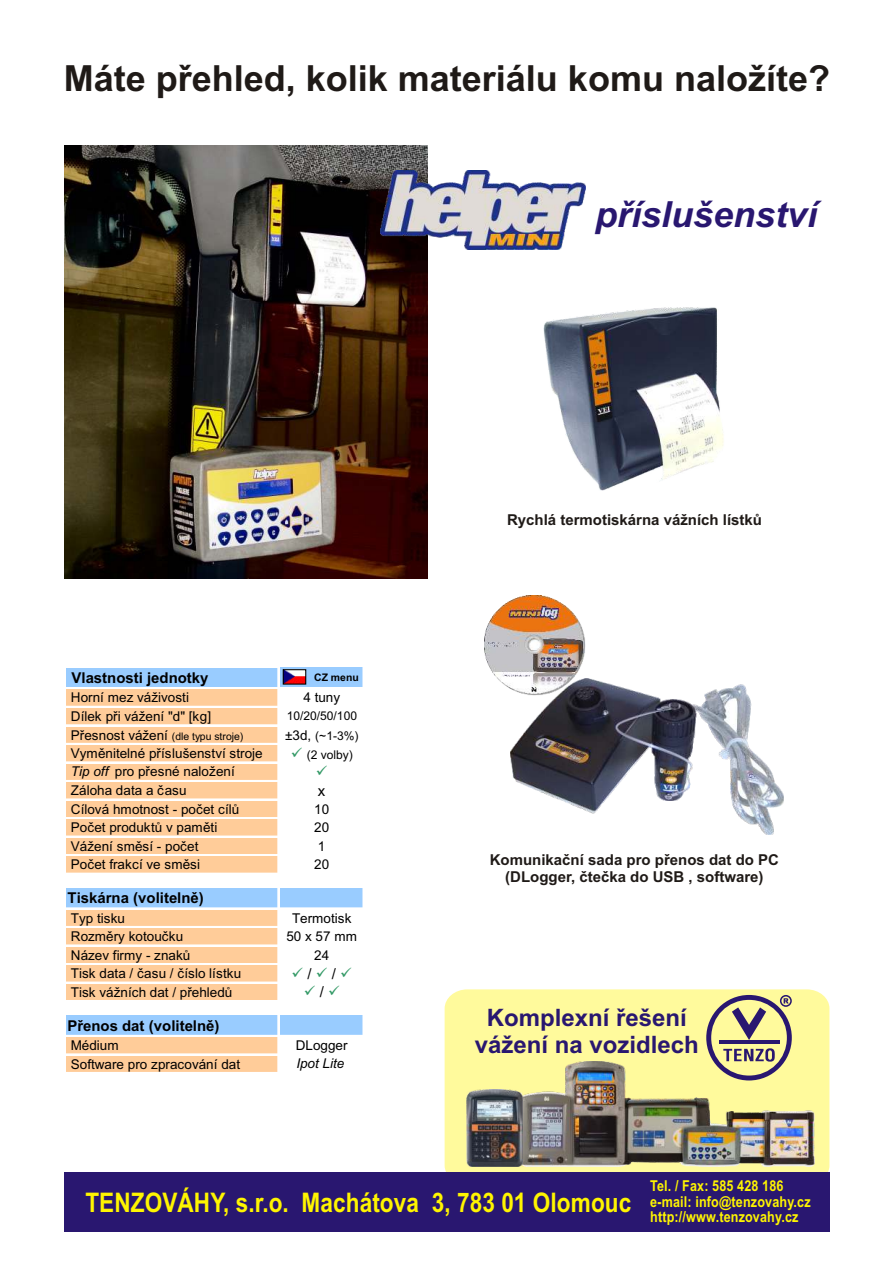
<style>
.page{position:relative;width:893px;height:1263px;background:#fff}
.page>*{position:absolute;margin:0;border:0;box-sizing:border-box;transform-origin:0 0}
.t1{font:700 36px "Arial";color:#1f1a17}
.t2{font:italic 700 36px "Arial";color:#291770}
.t3{font:700 27px "Arial Narrow";letter-spacing:.005em;color:#fff500}
.t4{font:700 24px/26.8px "Arial";color:#291770;text-align:center}
.t5{font:700 15px/16.8px "Arial";color:#1f1a17;text-align:center}
.t6{font:700 15px/15.5px "Arial Narrow";letter-spacing:.01em;color:#fff500}
.t7{font:700 15px "Arial";color:#000}
.t8{font:15px/18.6px "Arial";color:#000}
.t9{font:13.5px/18.6px "Arial";color:#000}
.t10{font:italic 13.5px "Arial";color:#000}
.t11{font:12px "Arial";color:#000}
.t12{font:10.5px "Arial";color:#000}
.t13{font:700 10.5px "Arial";color:#000}
.s1{font-size:13.5px}
.s2{color:#396}
</style>
<div class="page">
<img style="left:510px;top:679px;width:273px;height:156px">
<img style="left:485px;top:595px;width:100px;height:100px">
<img style="left:543px;top:307px;width:181px;height:184px">
<img style="left:64px;top:145px;width:364px;height:433px">
<img style="left:381px;top:171px;width:204px;height:79px">
<div style="left:65px;top:667px;width:299px;height:22px;background:#9cf"></div>
<div style="left:65px;top:688px;width:214px;height:186px;background:#fc9"></div>
<div style="left:65px;top:887px;width:299px;height:22px;background:#9cf"></div>
<div style="left:65px;top:908px;width:214px;height:93px;background:#fc9"></div>
<div style="left:65px;top:1014px;width:299px;height:22px;background:#9cf"></div>
<div style="left:65px;top:1036px;width:214px;height:37px;background:#fc9"></div>
<hr style="left:363px;top:667px;width:1px;height:78px;background:#fff">
<hr style="left:363px;top:800px;width:1px;height:165px;background:#fff">
<hr style="left:278px;top:667px;width:1px;height:407px;background:#fff">
<hr style="left:363px;top:1002px;width:1px;height:72px;background:#fff">
<hr style="left:65px;top:687px;width:299px;height:1px;background:#fff">
<hr style="left:65px;top:688px;width:299px;height:1px;background:#fff">
<hr style="left:65px;top:706px;width:299px;height:2px;background:#fff">
<hr style="left:65px;top:724px;width:299px;height:1px;background:#fff">
<hr style="left:65px;top:725px;width:299px;height:1px;background:#fff">
<hr style="left:65px;top:743px;width:299px;height:2px;background:#fff">
<hr style="left:65px;top:762px;width:214px;height:1px;background:#fff">
<hr style="left:65px;top:780px;width:214px;height:2px;background:#fff">
<hr style="left:65px;top:799px;width:299px;height:1px;background:#fff">
<hr style="left:65px;top:817px;width:299px;height:2px;background:#fff">
<hr style="left:65px;top:836px;width:299px;height:1px;background:#fff">
<hr style="left:65px;top:854px;width:299px;height:2px;background:#fff">
<hr style="left:65px;top:873px;width:299px;height:1px;background:#fff">
<hr style="left:65px;top:908px;width:299px;height:1px;background:#fff">
<hr style="left:65px;top:926px;width:299px;height:2px;background:#fff">
<hr style="left:65px;top:945px;width:299px;height:1px;background:#fff">
<hr style="left:65px;top:963px;width:299px;height:2px;background:#fff">
<hr style="left:65px;top:982px;width:214px;height:1px;background:#fff">
<hr style="left:65px;top:1000px;width:299px;height:2px;background:#fff">
<hr style="left:65px;top:1013px;width:299px;height:2px;background:#fff">
<hr style="left:65px;top:1035px;width:299px;height:2px;background:#fff">
<hr style="left:65px;top:1053px;width:299px;height:1px;background:#fff">
<hr style="left:65px;top:1054px;width:299px;height:1px;background:#fff">
<hr style="left:65px;top:1072px;width:299px;height:2px;background:#fff">
<img style="left:285px;top:671px;width:19px;height:12px">
<div style="left:283px;top:669px;width:23px;height:16px;border:1px solid #000"></div>
<div style="left:445px;top:989px;width:384px;height:183px;background:#fffa9c"></div>
<svg style="left:706px;top:995px;width:86px;height:66px;background:#b7ae8d"></svg>
<img style="left:522px;top:1061px;width:293px;height:105px">
<img style="left:467px;top:1089px;width:55px;height:77px">
<div style="left:64px;top:1172px;width:765px;height:59px;background:#291770"></div>
<h1 class="t1" style="left:64px;top:65px;width:768px">Máte přehled, kolik materiálu komu naložíte?</h1>
<h1 class="t2" style="left:595px;top:201px;width:224px">příslušenství</h1>
<p class="t7" style="left:72px;top:672px;width:138px">Vlastnosti jednotky</p>
<p class="t13" style="left:314px;top:673px;width:46px">CZ menu</p>
<p class="t9" style="left:71px;top:690px;width:120px">Horní mez váživosti</p>
<p class="t9" style="left:303px;top:690px;width:38px">4 tuny</p>
<p class="t9" style="left:71px;top:708px;width:142px">Dílek při vážení "d" [kg]</p>
<p class="t11" style="left:287px;top:712px;width:72px">10/20/50/100</p>
<p class="t12" style="left:71px;top:732px;width:174px"><span class="s1">Přesnost vážení</span> (dle typu stroje)</p>
<p class="t11" style="left:285px;top:731px;width:75px"><span class="s1">±3d,</span> (~1-3%)</p>
<p class="t9" style="left:71px;top:745px;width:193px">Vyměnitelné příslušenství stroje</p>
<p class="t11" style="left:291px;top:750px;width:72px"><span class="s2">✓</span>(2 volby)</p>
<p class="t10" style="left:71px;top:767px;width:39px">Tip off</p>
<p class="t9" style="left:71px;top:782px;width:117px">Záloha data a času</p>
<p class="t9" style="left:115px;top:764px;width:121px">pro přesné naložení</p>
<p class="t8" style="left:318px;top:782px;width:9px">x</p>
<p class="t9" style="left:71px;top:801px;width:170px">Cílová hmotnost - počet cílů</p>
<p class="t9" style="left:314px;top:801px;width:17px">10</p>
<p class="t9" style="left:71px;top:819px;width:148px">Počet produktů v paměti</p>
<p class="t9" style="left:314px;top:819px;width:17px">20</p>
<p class="t9" style="left:71px;top:838px;width:129px">Vážení směsí - počet</p>
<p class="t9" style="left:318px;top:838px;width:9px">1</p>
<p class="t9" style="left:71px;top:856px;width:131px">Počet frakcí ve směsi</p>
<p class="t9" style="left:314px;top:856px;width:17px">20</p>
<p class="t7" style="left:67px;top:892px;width:138px">Tiskárna (volitelně)</p>
<p class="t9" style="left:71px;top:910px;width:56px">Typ tisku</p>
<p class="t9" style="left:292px;top:910px;width:61px">Termotisk</p>
<p class="t9" style="left:71px;top:928px;width:114px">Rozměry kotoučku</p>
<p class="t9" style="left:286px;top:928px;width:72px">50 x 57 mm</p>
<p class="t9" style="left:71px;top:947px;width:121px">Název firmy - znaků</p>
<p class="t9" style="left:314px;top:947px;width:17px">24</p>
<p class="t9" style="left:71px;top:965px;width:172px">Tisk data / času / číslo lístku<br>Tisk vážních dat / přehledů</p>
<p class="t8" style="left:320px;top:966px;width:80px;text-indent:-12px">/ <span class="s2">✓<br></span>/ <span class="s2">✓</span></p>
<p class="t8" style="left:332px;top:966px;width:80px">/ <span class="s2">✓</span></p>
<p class="t7" style="left:67px;top:1020px;width:154px">Přenos dat (volitelně)</p>
<p class="t9" style="left:71px;top:1037px;width:49px">Médium</p>
<p class="t9" style="left:296px;top:1037px;width:53px">DLogger</p>
<p class="t9" style="left:71px;top:1056px;width:171px">Software pro zpracování dat</p>
<p class="t10" style="left:296px;top:1059px;width:50px">Ipot Lite</p>
<p class="t5" style="left:507px;top:512px;width:257px">Rychlá termotiskárna vážních lístků</p>
<p class="t5" style="left:490px;top:853px;width:291px">Komunikační sada pro přenos dat do PC (DLogger, čtečka do USB , software)</p>
<h3 class="t4" style="left:475px;top:1006px;width:226px">Komplexní řešení vážení na vozidlech</h3>
<h2 class="t3" style="left:85px;top:1182px;width:547px">TENZOVÁHY, s.r.o. Machátova 3, 783 01 Olomouc</h2>
<p class="t6" style="left:650px;top:1178px;width:162px">Tel. / Fax: 585 428 186 e-mail: info@tenzovahy.cz http://www.tenzovahy.cz</p>
</div>
